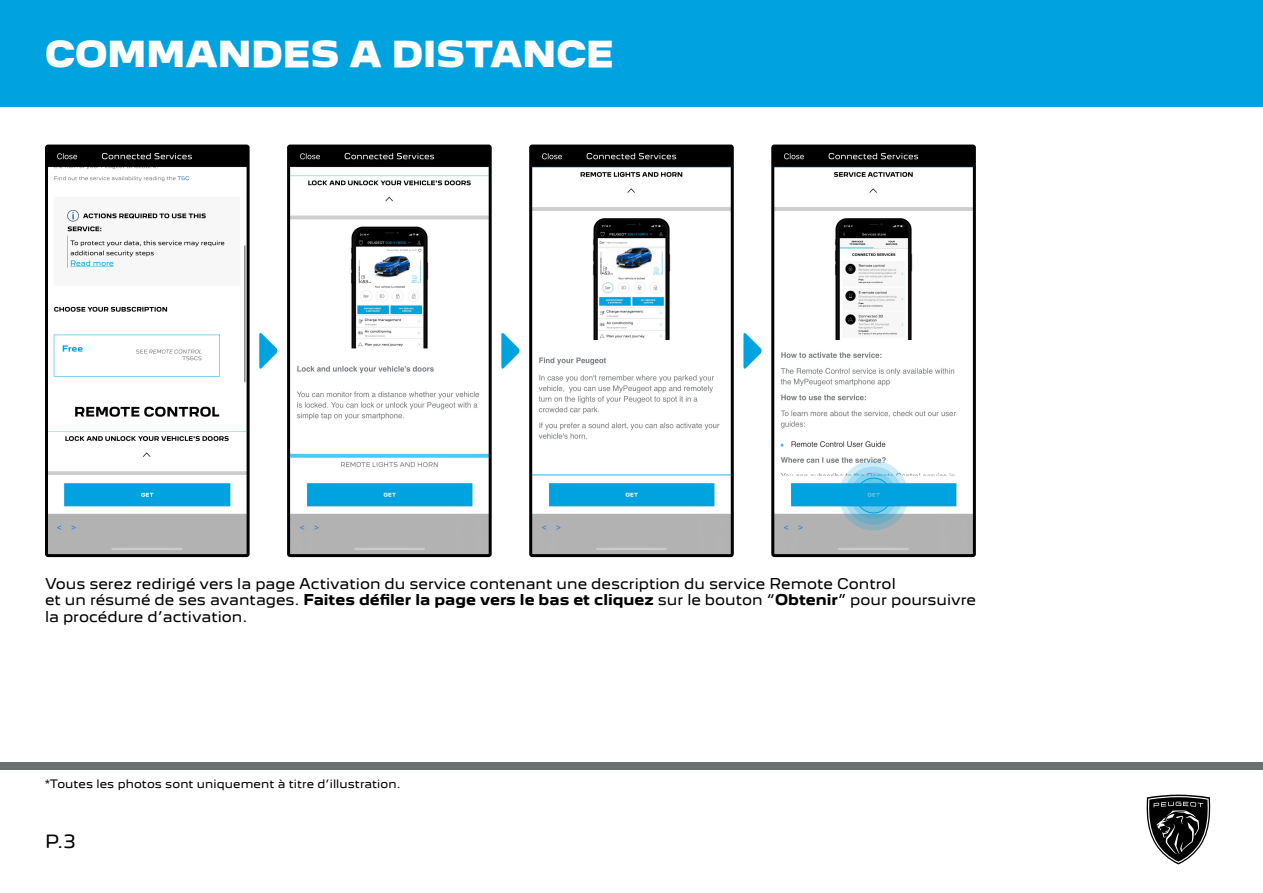
<style>
.page{position:relative;width:1263px;height:893px;background:#fff}
.page>*{position:absolute;margin:0;border:0;box-sizing:border-box;transform-origin:0 0}
.t1{font:900 33px "Peugeot New";color:#fff}
.t2{font:16.5px "Peugeot New";color:#000}
.t3{font:13.5px/16.2px "Peugeot New";color:#000}
.t4{font:10.5px "Peugeot New";letter-spacing:.01em;color:#000}
.s1{font-weight:700}
</style>
<div class="page">
<div style="left:0;top:762px;width:1263px;height:7px;background:#6c6f70"></div>
<div style="left:0;top:0;width:1263px;height:107px;background:#00a3e0"></div>
<svg style="left:1146px;top:795px;width:64px;height:69px"></svg>
<img style="left:49px;top:149px;width:197px;height:404px">
<div style="left:45px;top:145px;width:205px;height:412px;border:3px solid #000;border-radius:2px"></div>
<img style="left:291px;top:149px;width:197px;height:404px">
<div style="left:287px;top:145px;width:205px;height:412px;border:3px solid #000;border-radius:2px"></div>
<img style="left:533px;top:149px;width:197px;height:404px">
<div style="left:529px;top:145px;width:205px;height:412px;border:3px solid #000;border-radius:2px"></div>
<img style="left:775px;top:149px;width:197px;height:404px">
<div style="left:771px;top:145px;width:205px;height:412px;border:3px solid #000;border-radius:2px"></div>
<svg style="left:743px;top:333px;width:19px;height:36px"></svg>
<svg style="left:501px;top:333px;width:19px;height:36px"></svg>
<svg style="left:259px;top:333px;width:19px;height:36px"></svg>
<svg style="left:839px;top:461px;width:69px;height:69px"></svg>
<svg style="left:844px;top:466px;width:59px;height:59px"></svg>
<svg style="left:850px;top:472px;width:47px;height:47px"></svg>
<svg style="left:856px;top:478px;width:35px;height:35px"></svg>
<div style="left:856px;top:478px;width:35px;height:35px;border:1px solid #00a3e0;border-radius:50%"></div>
<h1 class="t1" style="left:45px;top:27px;width:570px">COMMANDES A DISTANCE</h1>
<p class="t3" style="left:45px;top:575px;width:932px">Vous serez redirigé vers la page Activation du service contenant une description du service Remote Control<br>et un résumé de ses avantages. <span class="s1">Faites défiler la page vers le bas et cliquez</span> sur le bouton “<span class="s1">Obtenir</span>” pour poursuivre la procédure d’activation.</p>
<p class="t4" style="left:45px;top:776px;width:357px">*Toutes les photos sont uniquement à titre d’illustration.</p>
<p class="t2" style="left:45px;top:828px;width:32px">P.3</p>
</div>
